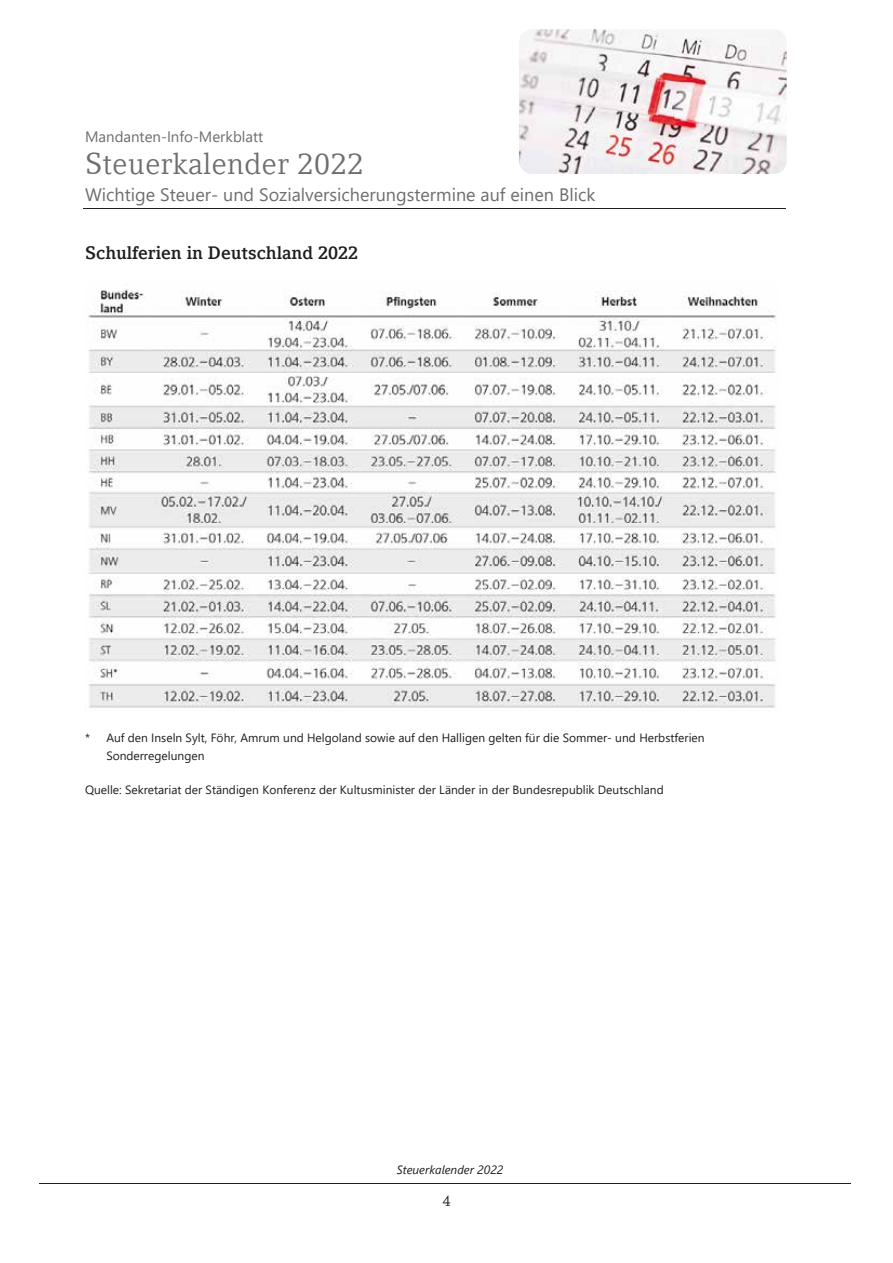
<style>
.page{position:relative;width:893px;height:1263px;background:#fff}
.page>*{position:absolute;margin:0;border:0;box-sizing:border-box;transform-origin:0 0}
.t1{font:30px "Compatil DATEV";color:#6d6e70}
.t2{font:18px "Segoe UI";color:#6d6e70}
.t3{font:700 18px "Compatil DATEV";color:#1d1d1b}
.t4{font:15px "Segoe UI";color:#6d6e70}
.t5{font:15px "Compatil DATEV";color:#1d1d1b}
.t6{font:12px/18.3px "Segoe UI";color:#1d1d1b}
.t7{font:italic 12px "Segoe UI";color:#1d1d1b}
</style>
<div class="page">
<hr style="left:83px;top:208px;width:702px;height:1px;background:#231f20">
<hr style="left:40px;top:1183px;width:811px;height:1px;background:#231f20">
<img style="left:519px;top:29px;width:268px;height:145px">
<img style="left:88px;top:289px;width:688px;height:419px">
<p class="t4" style="left:85px;top:123px;width:180px">Mandanten-Info-Merkblatt</p>
<h1 class="t1" style="left:85px;top:146px;width:280px">Steuerkalender 2022</h1>
<h2 class="t2" style="left:85px;top:178px;width:512px">Wichtige Steuer- und Sozialversicherungstermine auf einen Blick</h2>
<h2 class="t3" style="left:85px;top:242px;width:274px">Schulferien in Deutschland 2022</h2>
<p class="t6" style="left:106px;top:727px;width:600px;text-indent:-21px">* Auf den Inseln Sylt, Föhr, Amrum und Helgoland sowie auf den Halligen gelten für die Sommer- und Herbstferien<br>Sonderregelungen</p>
<p class="t6" style="left:85px;top:779px;width:580px">Quelle: Sekretariat der Ständigen Konferenz der Kultusminister der Länder in der Bundesrepublik Deutschland</p>
<p class="t7" style="left:397px;top:1159px;width:108px">Steuerkalender 2022</p>
<p class="t5" style="left:442px;top:1192px;width:10px">4</p>
</div>
